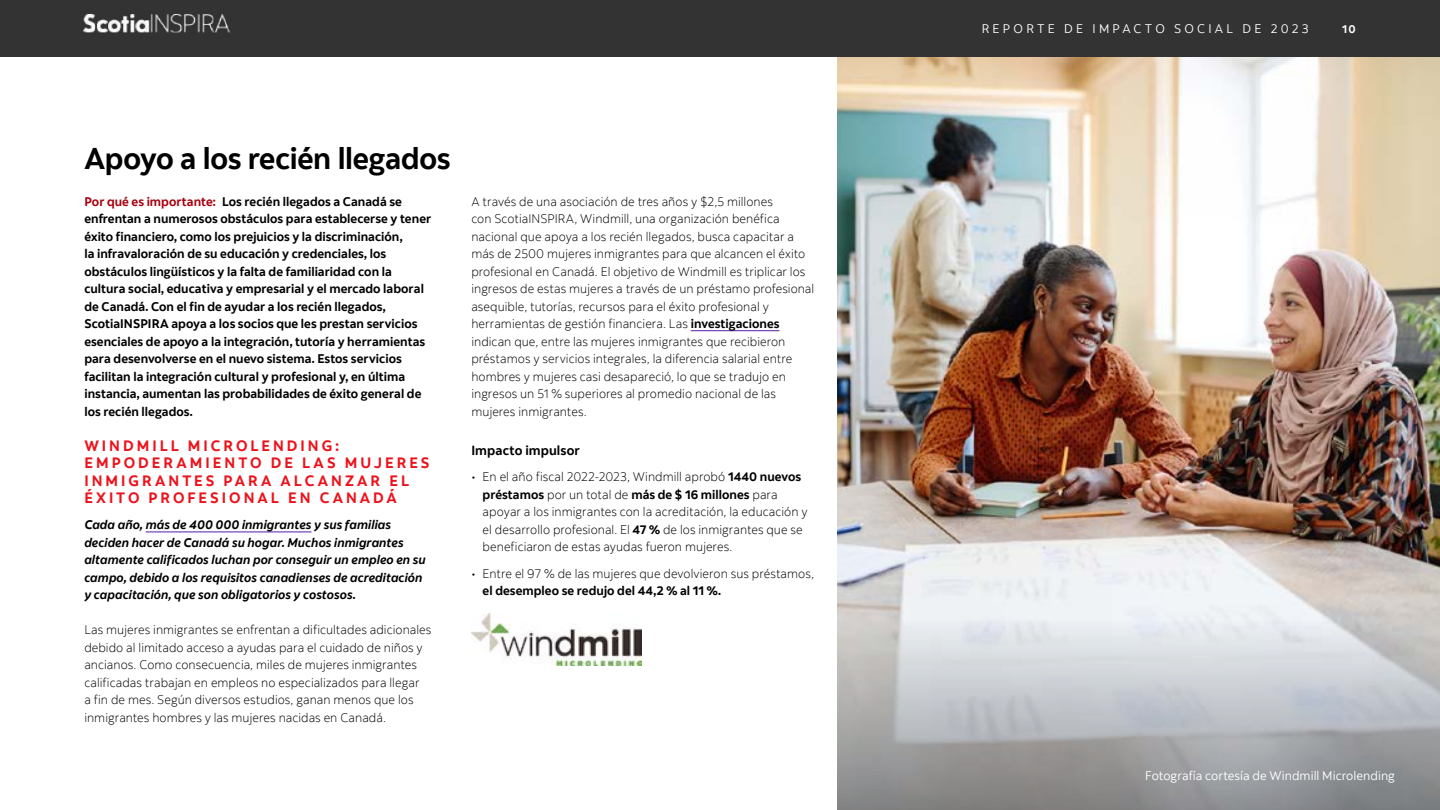
<style>
.page{position:relative;width:1440px;height:810px;background:#fff}
.page>*{position:absolute;margin:0;border:0;box-sizing:border-box;transform-origin:0 0}
.t1{font:700 30px "Scotia";letter-spacing:-.01em;color:#000}
.t2{font:700 15px/17.5px "Scotia";letter-spacing:.2em;color:#ec111a}
.t3{font:700 13.12px "Scotia";letter-spacing:.01em;color:#000}
.t4{font:300 12.5px/17.5px "Scotia";color:#000}
.t5{font:700 12.5px/17.5px "Scotia";color:#000}
.t6{font:italic 700 12.5px/17.5px "Scotia";letter-spacing:.005em;color:#000}
.t7{font:12.5px "Scotia";letter-spacing:.005em;color:#fff}
.t8{font:12.5px "Scotia";letter-spacing:.26em;color:#fff}
.t9{font:700 11.25px "Scotia";color:#fff}
.s1{color:#a6000e}
.s2{font-weight:700}
</style>
<div class="page">
<div style="left:0;top:0;width:1440px;height:57px;background:#333"></div>
<img style="left:83px;top:14px;width:147px;height:19px">
<hr style="left:146px;top:531px;width:166px;height:2px;background:#7849b8">
<hr style="left:691px;top:330px;width:89px;height:1px;background:#7849b8">
<img style="left:471px;top:614px;width:171px;height:52px">
<img style="left:837px;top:57px;width:603px;height:562px">
<svg style="left:837px;top:619px;width:603px;height:191px;background:#b4b6b9"></svg>
<h1 class="t1" style="left:84px;top:140px;width:368px">Apoyo a los recién llegados</h1>
<p class="t5" style="left:84px;top:193px;width:348px"><span class="s1">Por qué es importante:</span> Los recién llegados a Canadá se enfrentan a numerosos obstáculos para establecerse y tener éxito financiero, como los prejuicios y la discriminación,<br>la infravaloración de su educación y credenciales, los obstáculos lingüísticos y la falta de familiaridad con la cultura social, educativa y empresarial y el mercado laboral de Canadá. Con el fin de ayudar a los recién llegados, ScotiaINSPIRA apoya a los socios que les prestan servicios esenciales de apoyo a la integración, tutoría y herramientas para desenvolverse en el nuevo sistema. Estos servicios facilitan la integración cultural y profesional y, en última instancia, aumentan las probabilidades de éxito general de los recién llegados.</p>
<p class="t2" style="left:84px;top:437px;width:347px">WINDMILL MICROLENDING:<br>EMPODERAMIENTO DE LAS MUJERES<br>INMIGRANTES PARA ALCANZAR EL<br>ÉXITO PROFESIONAL EN CANADÁ</p>
<p class="t6" style="left:84px;top:516px;width:343px">Cada año, más de 400 000 inmigrantes y sus familias deciden hacer de Canadá su hogar. Muchos inmigrantes altamente calificados luchan por conseguir un empleo en su campo, debido a los requisitos canadienses de acreditación y capacitación, que son obligatorios y costosos.</p>
<p class="t4" style="left:84px;top:621px;width:349px">Las mujeres inmigrantes se enfrentan a dificultades adicionales debido al limitado acceso a ayudas para el cuidado de niños y ancianos. Como consecuencia, miles de mujeres inmigrantes calificadas trabajan en empleos no especializados para llegar<br>a fin de mes. Según diversos estudios, ganan menos que los inmigrantes hombres y las mujeres nacidas en Canadá.</p>
<p class="t4" style="left:471px;top:192px;width:344px">A través de una asociación de tres años y $2,5 millones<br>con ScotiaINSPIRA, Windmill, una organización benéfica nacional que apoya a los recién llegados, busca capacitar a más de 2500 mujeres inmigrantes para que alcancen el éxito profesional en Canadá. El objetivo de Windmill es triplicar los ingresos de estas mujeres a través de un préstamo profesional asequible, tutorías, recursos para el éxito profesional y herramientas de gestión financiera. Las <span class="s2">investigaciones </span>indican que, entre las mujeres inmigrantes que recibieron préstamos y servicios integrales, la diferencia salarial entre hombres y mujeres casi desapareció, lo que se tradujo en ingresos un 51 % superiores al promedio nacional de las mujeres inmigrantes.</p>
<p class="t3" style="left:471px;top:442px;width:110px">Impacto impulsor</p>
<p class="t4" style="left:483px;top:468px;width:327px;text-indent:-11px">• En el año fiscal 2022-2023, Windmill aprobó <span class="s2">1440 nuevos préstamos</span> por un total de <span class="s2">más de $ 16 millones</span> para apoyar a los inmigrantes con la acreditación, la educación y el desarrollo profesional. El <span class="s2">47 %</span> de los inmigrantes que se beneficiaron de estas ayudas fueron mujeres.</p>
<p class="t4" style="left:471px;top:564px;width:344px">• Entre el 97 % de las mujeres que devolvieron sus préstamos,</p>
<p class="t5" style="left:483px;top:582px;width:240px">el desempleo se redujo del 44,2 % al 11 %.</p>
<p class="t8" style="left:982px;top:21px;width:328px">REPORTE DE IMPACTO SOCIAL DE 2023</p>
<p class="t9" style="left:1342px;top:22px;width:15px">10</p>
<p class="t7" style="left:1145px;top:768px;width:251px">Fotografía cortesía de Windmill Microlending</p>
</div>
